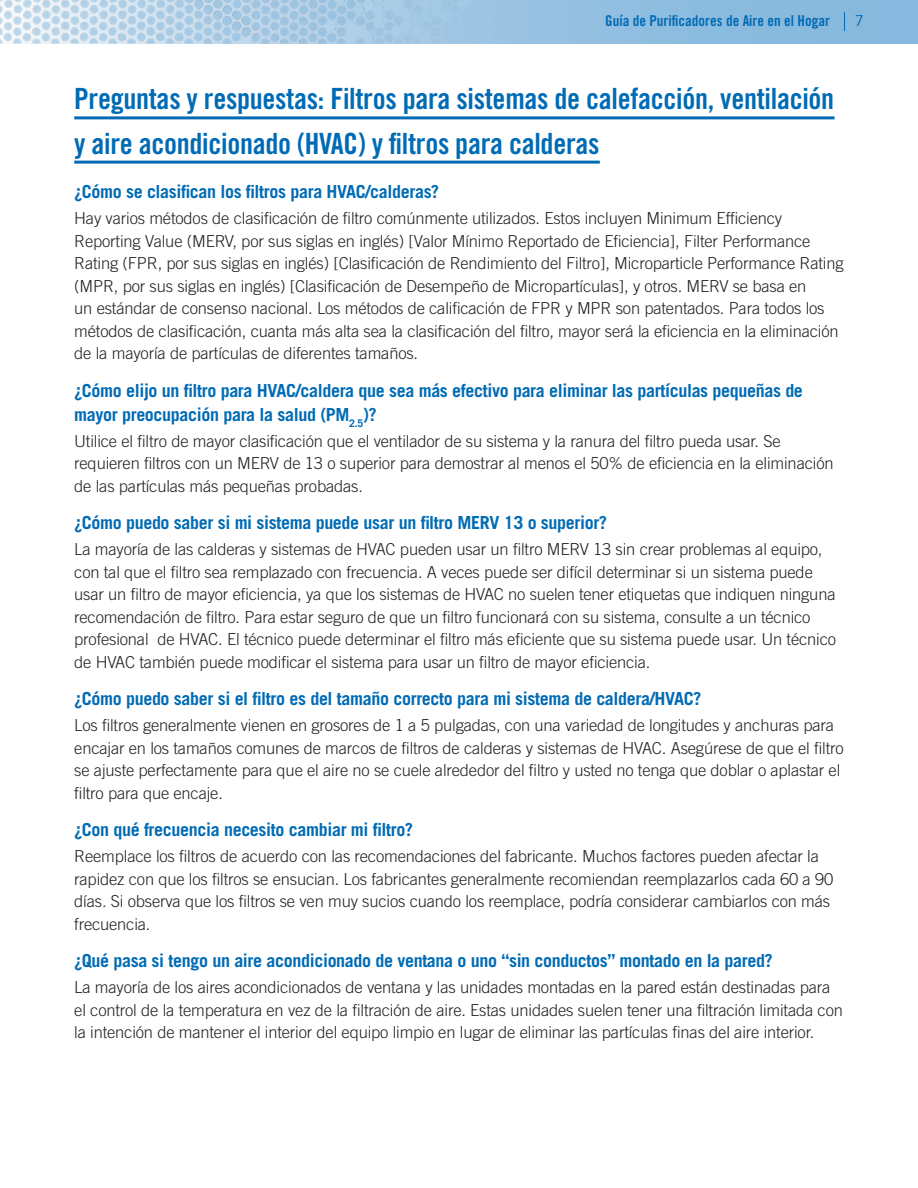
<style>
.page{position:relative;width:918px;height:1188px;background:#fff}
.page>*{position:absolute;margin:0;border:0;box-sizing:border-box;transform-origin:0 0}
.H1_2_lines{font:29.25px/45px "Trade Gothic LT Std Bd Cn 20";letter-spacing:-.01em;color:#006bb5}
.Questions{font:700 18px/24px "Trade Gothic LT Std";letter-spacing:-.02em;color:#006bb5}
.Body{font:300 16.5px/22.5px "Trade Gothic LT Std";letter-spacing:-.01em;color:#231f20}
.t1{font:15px "Trade Gothic LT Std Bd Cn 20";color:#006bb5}
.t2{font:15px "Trade Gothic LT Std";color:#006bb5}
</style>
<div class="page">
<div style="left:0;top:0;width:918px;height:44px;background:#8abbde"></div>
<img style="left:0;top:0;width:162px;height:44px">
<img style="left:162px;top:0;width:409px;height:44px">
<svg style="left:844px;top:12px;width:1px;height:18px"></svg>
<div style="left:420px;top:11px;width:11px;height:10px;background:#a3cae4;border-radius:50%"></div>
<div style="left:401px;top:21px;width:10px;height:10px;background:#a7cce6;border-radius:50%"></div>
<div style="left:401px;top:10px;width:10px;height:10px;background:#a7cce6;border-radius:50%"></div>
<div style="left:391px;top:27px;width:11px;height:10px;background:#accfe7;border-radius:50%"></div>
<svg style="left:411px;top:0;width:30px;height:9px"></svg>
<div style="left:420px;top:32px;width:11px;height:10px;background:#a6cbe5;border-radius:50%"></div>
<div style="left:411px;top:15px;width:11px;height:10px;background:#a3cae4;border-radius:50%"></div>
<div style="left:373px;top:16px;width:11px;height:10px;background:#abcee7;border-radius:50%"></div>
<div style="left:373px;top:5px;width:11px;height:10px;background:#abcee7;border-radius:50%"></div>
<div style="left:362px;top:32px;width:11px;height:10px;background:#accfe7;border-radius:50%"></div>
<div style="left:353px;top:5px;width:11px;height:10px;background:#accfe7;border-radius:50%"></div>
<svg style="left:334px;top:0;width:11px;height:3px"></svg>
<svg style="left:373px;top:0;width:30px;height:9px"></svg>
<div style="left:392px;top:4px;width:11px;height:10px;background:#a9cde6;border-radius:50%"></div>
<div style="left:364px;top:0;width:10px;height:10px;background:#aed0e7;border-radius:50%"></div>
<div style="left:345px;top:33px;width:10px;height:10px;background:#afd0e8;border-radius:50%"></div>
<div style="left:345px;top:22px;width:10px;height:10px;background:#afd0e8;border-radius:50%"></div>
<div style="left:325px;top:21px;width:10px;height:10px;background:#b1d2e8;border-radius:50%"></div>
<div style="left:354px;top:27px;width:11px;height:10px;background:#aed0e7;border-radius:50%"></div>
<svg style="left:459px;top:0;width:10px;height:8px"></svg>
<div style="left:440px;top:11px;width:11px;height:10px;background:#a3cae4;border-radius:50%"></div>
<div style="left:431px;top:5px;width:10px;height:10px;background:#a3cae4;border-radius:50%"></div>
<div style="left:411px;top:28px;width:11px;height:10px;background:#a6cbe5;border-radius:50%"></div>
<hr style="left:74px;top:116px;width:761px;height:3px;background:#006bb5">
<hr style="left:74px;top:161px;width:526px;height:3px;background:#006bb5">
<p class="t1" style="left:605px;top:12px;width:226px">Guía de Purificadores de Aire en el Hogar</p>
<p class="t2" style="left:855px;top:12px;width:11px">7</p>
<p class="H1_2_lines" style="left:74px;top:76px;width:762px">Preguntas y respuestas: Filtros para sistemas de calefacción, ventilación y aire acondicionado (HVAC) y filtros para calderas</p>
<p class="Questions" style="left:74px;top:179px;width:367px">¿Cómo se clasifican los filtros para HVAC/calderas?</p>
<p class="Body" style="left:74px;top:207px;width:771px">Hay varios métodos de clasificación de filtro comúnmente utilizados. Estos incluyen Minimum Efficiency Reporting Value (MERV, por sus siglas en inglés) [Valor Mínimo Reportado de Eficiencia], Filter Performance Rating (FPR, por sus siglas en inglés) [Clasificación de Rendimiento del Filtro], Microparticle Performance Rating (MPR, por sus siglas en inglés) [Clasificación de Desempeño de Micropartículas], y otros. MERV se basa en<br>un estándar de consenso nacional. Los métodos de calificación de FPR y MPR son patentados. Para todos los métodos de clasificación, cuanta más alta sea la clasificación del filtro, mayor será la eficiencia en la eliminación de la mayoría de partículas de diferentes tamaños.</p>
<p class="Questions" style="left:74px;top:378px;width:730px">¿Cómo elijo un filtro para HVAC/caldera que sea más efectivo para eliminar las partículas pequeñas de mayor preocupación para la salud (PM<sub>2.5</sub>)?</p>
<p class="Body" style="left:74px;top:429px;width:761px">Utilice el filtro de mayor clasificación que el ventilador de su sistema y la ranura del filtro pueda usar. Se requieren filtros con un MERV de 13 o superior para demostrar al menos el 50% de eficiencia en la eliminación de las partículas más pequeñas probadas.</p>
<p class="Questions" style="left:74px;top:510px;width:534px">¿Cómo puedo saber si mi sistema puede usar un filtro MERV 13 o superior?</p>
<p class="Body" style="left:74px;top:538px;width:763px">La mayoría de las calderas y sistemas de HVAC pueden usar un filtro MERV 13 sin crear problemas al equipo, con tal que el filtro sea remplazado con frecuencia. A veces puede ser difícil determinar si un sistema puede usar un filtro de mayor eficiencia, ya que los sistemas de HVAC no suelen tener etiquetas que indiquen ninguna recomendación de filtro. Para estar seguro de que un filtro funcionará con su sistema, consulte a un técnico profesional de HVAC. El técnico puede determinar el filtro más eficiente que su sistema puede usar. Un técnico de HVAC también puede modificar el sistema para usar un filtro de mayor eficiencia.</p>
<p class="Questions" style="left:74px;top:686px;width:629px">¿Cómo puedo saber si el filtro es del tamaño correcto para mi sistema de caldera/HVAC?</p>
<p class="Body" style="left:74px;top:714px;width:771px">Los filtros generalmente vienen en grosores de 1 a 5 pulgadas, con una variedad de longitudes y anchuras para encajar en los tamaños comunes de marcos de filtros de calderas y sistemas de HVAC. Asegúrese de que el filtro se ajuste perfectamente para que el aire no se cuele alrededor del filtro y usted no tenga que doblar o aplastar el filtro para que encaje.</p>
<p class="Questions" style="left:74px;top:817px;width:340px">¿Con qué frecuencia necesito cambiar mi filtro?</p>
<p class="Body" style="left:74px;top:845px;width:761px">Reemplace los filtros de acuerdo con las recomendaciones del fabricante. Muchos factores pueden afectar la rapidez con que los filtros se ensucian. Los fabricantes generalmente recomiendan reemplazarlos cada 60 a 90 días. Si observa que los filtros se ven muy sucios cuando los reemplace, podría considerar cambiarlos con más frecuencia.</p>
<p class="Questions" style="left:74px;top:948px;width:700px">¿Qué pasa si tengo un aire acondicionado de ventana o uno “sin conductos” montado en la pared?</p>
<p class="Body" style="left:74px;top:976px;width:770px">La mayoría de los aires acondicionados de ventana y las unidades montadas en la pared están destinadas para el control de la temperatura en vez de la filtración de aire. Estas unidades suelen tener una filtración limitada con la intención de mantener el interior del equipo limpio en lugar de eliminar las partículas finas del aire interior.</p>
</div>
